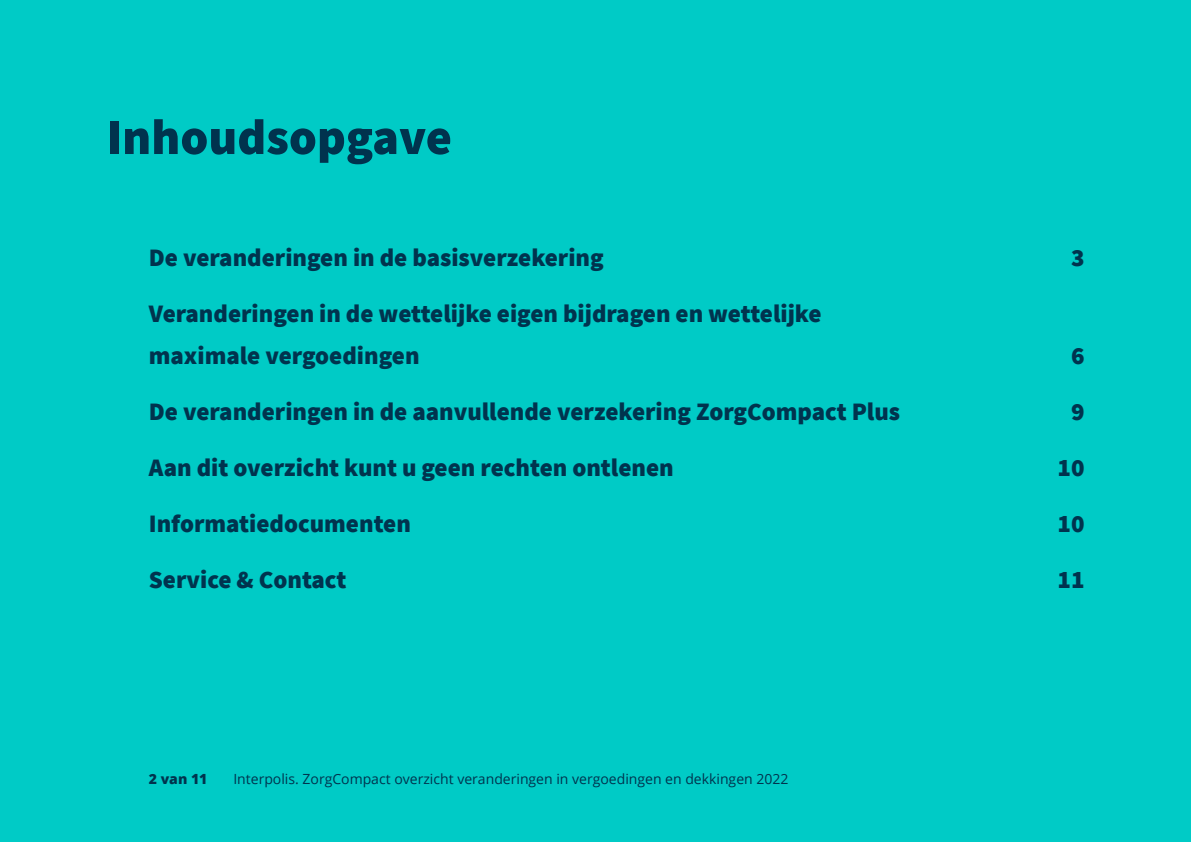
<style>
.page{position:relative;width:1191px;height:842px;background:#00cbc6}
.page>*{position:absolute;margin:0;border:0;box-sizing:border-box;transform-origin:0 0}
.t1{font:900 50px "Source Sans Pro";color:#00334e}
.t2{font:900 25px/42px "Source Sans Pro";color:#00334e}
.t3{font:14px "Open Sans";color:#00334e}
.t4{font:800 14px "Open Sans";color:#00334e}
</style>
<div class="page">
<h1 class="t1" style="left:106px;top:103px;width:347px">Inhoudsopgave</h1>
<p class="t2" style="left:149px;top:236px;width:456px">De veranderingen in de basisverzekering</p>
<p class="t2" style="left:1071px;top:236px;width:15px">3</p>
<p class="t2" style="left:149px;top:292px;width:674px">Veranderingen in de wettelijke eigen bijdragen en wettelijke maximale vergoedingen</p>
<p class="t2" style="left:1071px;top:334px;width:15px">6</p>
<p class="t2" style="left:149px;top:390px;width:753px">De veranderingen in de aanvullende verzekering ZorgCompact Plus</p>
<p class="t2" style="left:1071px;top:390px;width:15px">9</p>
<p class="t2" style="left:149px;top:446px;width:526px">Aan dit overzicht kunt u geen rechten ontlenen</p>
<p class="t2" style="left:1057px;top:446px;width:28px">10</p>
<p class="t2" style="left:149px;top:502px;width:263px">Informatiedocumenten</p>
<p class="t2" style="left:1057px;top:502px;width:28px">10</p>
<p class="t2" style="left:149px;top:558px;width:199px">Service &amp; Contact</p>
<p class="t2" style="left:1057px;top:558px;width:28px">11</p>
<p class="t4" style="left:149px;top:768px;width:60px">2 van 11</p>
<p class="t3" style="left:233px;top:769px;width:556px">Interpolis. ZorgCompact overzicht veranderingen in vergoedingen en dekkingen 2022</p>
</div>
